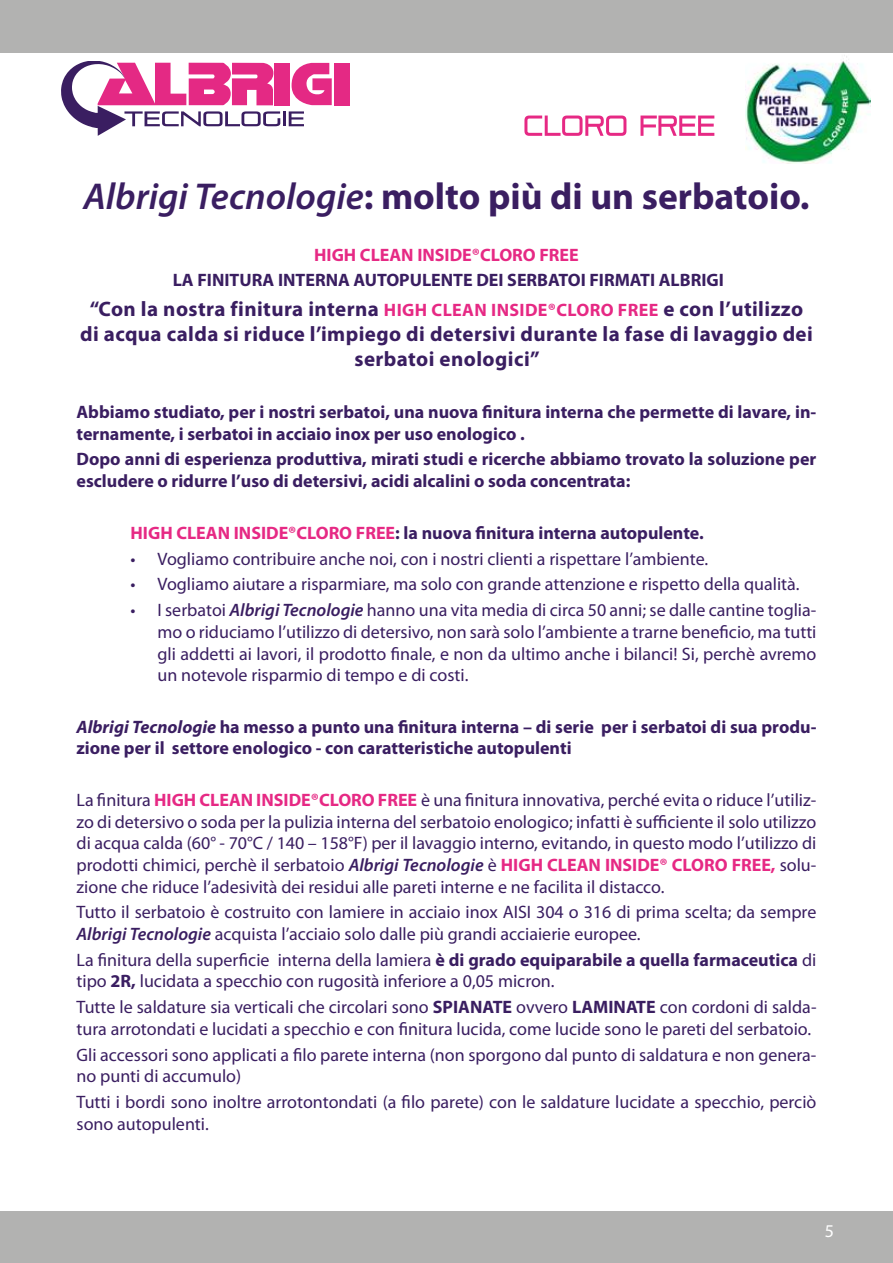
<style>
.page{position:relative;width:893px;height:1263px;background:#fff}
.page>*{position:absolute;margin:0;border:0;box-sizing:border-box;transform-origin:0 0}
.t1{font:700 37.5px "Myriad Pro";color:#3a1e61}
.t2{font:700 21px/25.2px "Myriad Pro";letter-spacing:.02em;color:#3a1e61;text-align:center}
.t3{font:18px/21.6px "Myriad Pro";color:#3a1e61}
.t4{font:700 18px/21.6px "Myriad Pro";color:#3a1e61}
.t5{font:700 18px "Myriad Pro";color:#e62984}
.t6{font:18px "Myriad Pro";color:#fff}
.s1{font-weight:600;font-style:italic}
.s2{font-size:18px;color:#e62984}
.s3{color:#e62984}
.s4{font-style:italic}
.s5{font-weight:700;color:#e62984}
.s6{font-weight:700}
</style>
<div class="page">
<img style="left:745px;top:55px;width:125px;height:109px">
<div style="left:0;top:1212px;width:893px;height:51px;background:#b2b2b1"></div>
<div style="left:274px;top:63px;width:16px;height:42px;background:#e42984"></div>
<svg style="left:291px;top:63px;width:41px;height:42px"></svg>
<div style="left:334px;top:63px;width:16px;height:42px;background:#e42984"></div>
<svg style="left:61px;top:62px;width:219px;height:74px"></svg>
<hr style="left:283px;top:111px;width:3px;height:15px;background:#3a1e61">
<svg style="left:289px;top:111px;width:15px;height:15px"></svg>
<div style="left:0;top:0;width:893px;height:53px;background:#b2b2b1"></div>
<svg style="left:524px;top:116px;width:190px;height:20px"></svg>
<h1 class="t1" style="left:83px;top:182px;width:728px"><span class="s1">Albrigi Tecnologie</span>: molto più di un serbatoio.</h1>
<p class="t5" style="left:314px;top:248px;width:266px">HIGH CLEAN INSIDE®CLORO FREE</p>
<p class="t4" style="left:173px;top:271px;width:553px">LA FINITURA INTERNA AUTOPULENTE DEI SERBATOI FIRMATI ALBRIGI</p>
<p class="t2" style="left:80px;top:298px;width:734px">“Con la nostra finitura interna <span class="s2">HIGH CLEAN INSIDE®CLORO FREE</span> e con l’utilizzo di acqua calda si riduce l’impiego di detersivi durante la fase di lavaggio dei serbatoi enologici”</p>
<p class="t4" style="left:77px;top:403px;width:741px">Abbiamo studiato, per i nostri serbatoi, una nuova finitura interna che permette di lavare, in&shy;ternamente, i serbatoi in acciaio inox per uso enologico .</p>
<p class="t4" style="left:77px;top:450px;width:741px">Dopo anni di esperienza produttiva, mirati studi e ricerche abbiamo trovato la soluzione per escludere o ridurre l’uso di detersivi, acidi alcalini o soda concentrata:</p>
<p class="t4" style="left:131px;top:523px;width:575px"><span class="s3">HIGH CLEAN INSIDE®CLORO FREE</span>: la nuova finitura interna autopulente.</p>
<p class="t3" style="left:131px;top:549px;width:579px">• Vogliamo contribuire anche noi, con i nostri clienti a rispettare l’ambiente.</p>
<p class="t3" style="left:131px;top:575px;width:670px">• Vogliamo aiutare a risparmiare, ma solo con grande attenzione e rispetto della qualità.</p>
<p class="t3" style="left:158px;top:601px;width:660px;text-align:justify;text-indent:-27px">• I serbatoi <span class="s1">Albrigi Tecnologie</span> hanno una vita media di circa 50 anni; se dalle cantine toglia&shy;mo o riduciamo l’utilizzo di detersivo, non sarà solo l’ambiente a trarne beneficio, ma tutti gli addetti ai lavori, il prodotto finale, e non da ultimo anche i bilanci! Si, perchè avremo un notevole risparmio di tempo e di costi.</p>
<p class="t4" style="left:77px;top:717px;width:741px"><span class="s4">Albrigi Tecnologie</span> ha messo a punto una finitura interna – di serie per i serbatoi di sua produ&shy;zione per il settore enologico - con caratteristiche autopulenti</p>
<p class="t3" style="left:77px;top:791px;width:741px;text-align:justify">La finitura <span class="s5">HIGH CLEAN INSIDE®CLORO FREE</span> è una finitura innovativa, perché evita o riduce l’utiliz&shy;zo di detersivo o soda per la pulizia interna del serbatoio enologico; infatti è sufficiente il solo utilizzo di acqua calda (60° - 70°C / 140 – 158°F) per il lavaggio interno, evitando, in questo modo l’utilizzo di prodotti chimici, perchè il serbatoio <span class="s1">Albrigi Tecnologie</span> è <span class="s5">HIGH CLEAN INSIDE® CLORO FREE,</span> solu&shy;zione che riduce l’adesività dei residui alle pareti interne e ne facilita il distacco.</p>
<p class="t3" style="left:77px;top:903px;width:741px">Tutto il serbatoio è costruito con lamiere in acciaio inox AISI 304 o 316 di prima scelta; da sempre<br><span class="s1">Albrigi Tecnologie</span> acquista l’acciaio solo dalle più grandi acciaierie europee.</p>
<p class="t3" style="left:77px;top:950px;width:741px">La finitura della superficie interna della lamiera <span class="s6">è di grado equiparabile a quella farmaceutica</span> di tipo <span class="s6">2R,</span> lucidata a specchio con rugosità inferiore a 0,05 micron.</p>
<p class="t3" style="left:77px;top:998px;width:741px">Tutte le saldature sia verticali che circolari sono <span class="s6">SPIANATE</span> ovvero <span class="s6">LAMINATE</span> con cordoni di salda&shy;tura arrotondati e lucidati a specchio e con finitura lucida, come lucide sono le pareti del serbatoio.</p>
<p class="t3" style="left:77px;top:1045px;width:741px">Gli accessori sono applicati a filo parete interna (non sporgono dal punto di saldatura e non genera&shy;no punti di accumulo)</p>
<p class="t3" style="left:77px;top:1093px;width:741px">Tutti i bordi sono inoltre arrotontondati (a filo parete) con le saldature lucidate a specchio, perciò sono autopulenti.</p>
<p class="t6" style="left:825px;top:1224px;width:11px">5</p>
</div>
